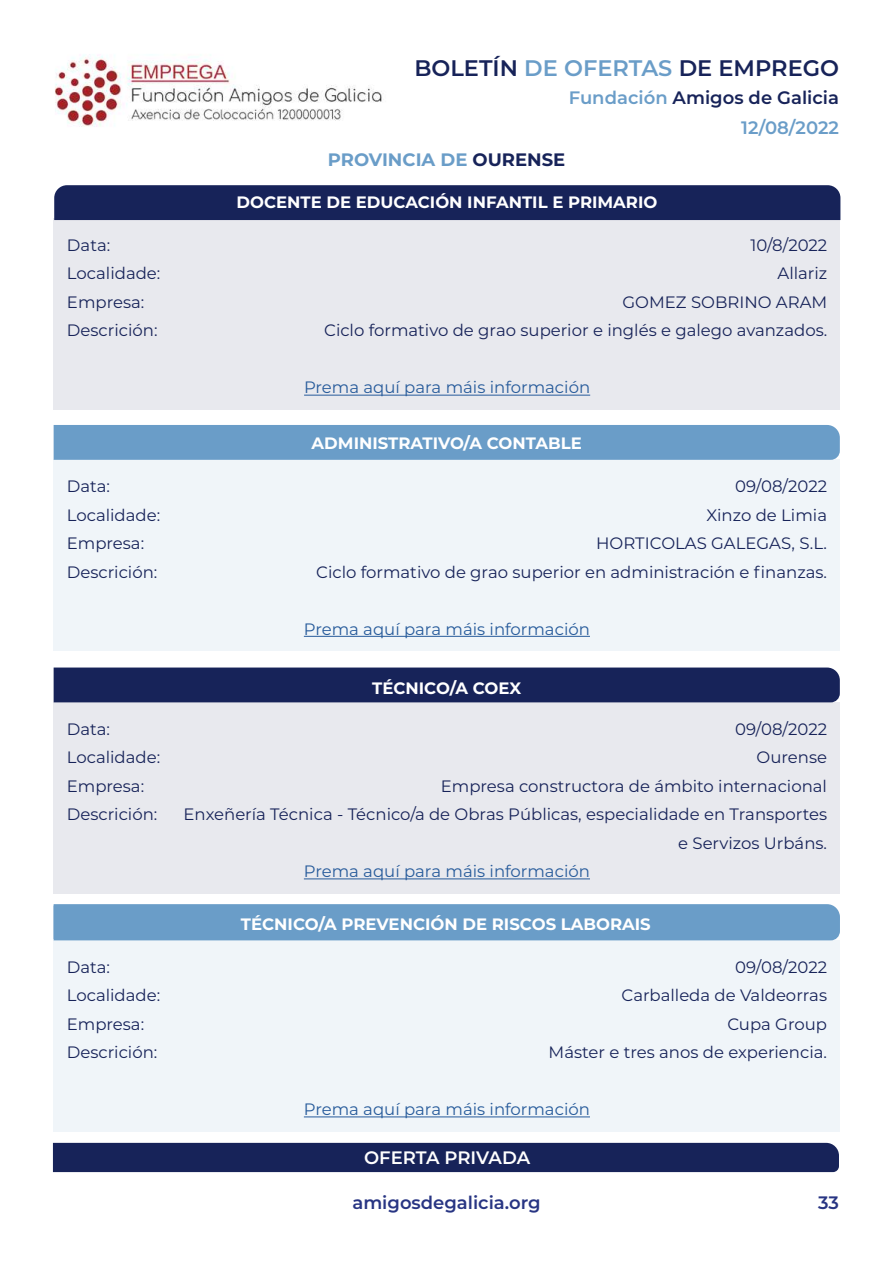
<style>
.page{position:relative;width:893px;height:1263px;background:#fff}
.page>*{position:absolute;margin:0;border:0;box-sizing:border-box;transform-origin:0 0}
.t1{font:600 22.5px "Montserrat";color:#172359}
.t2{font:600 18px/30.3px "Montserrat";color:#6a9dc8;text-align:right}
.t3{font:600 18px "Montserrat";color:#283583}
.t4{font:700 18px "Montserrat";color:#6a9dc8}
.t5{font:600 18px "Montserrat";letter-spacing:-.005em;color:#fff}
.t6{font:16.5px/28.5px "Montserrat";color:#172359;text-align:right}
.t7{font:16.5px "Montserrat";color:#275b9b}
.t8{font:700 16.5px "Montserrat";color:#fff}
.s1{color:#6a9dc8}
.s2{color:#172359}
</style>
<div class="page">
<img style="left:55px;top:54px;width:327px;height:73px">
<div style="left:54px;top:185px;width:786px;height:34px;background:#172359"></div>
<div style="left:53px;top:1143px;width:786px;height:29px;background:#172359"></div>
<div style="left:54px;top:219px;width:786px;height:191px;background:#e8e9ee"></div>
<div style="left:54px;top:460px;width:786px;height:191px;background:#f0f5f9"></div>
<div style="left:54px;top:702px;width:786px;height:192px;background:#e8e9ee"></div>
<div style="left:54px;top:940px;width:786px;height:191px;background:#f0f5f9"></div>
<div style="left:54px;top:425px;width:786px;height:35px;background:#6a9dc8"></div>
<div style="left:54px;top:667px;width:786px;height:35px;background:#172359"></div>
<div style="left:54px;top:904px;width:786px;height:36px;background:#6a9dc8"></div>
<hr style="left:304px;top:395px;width:286px;height:1px;background:#275b9b">
<hr style="left:304px;top:636px;width:286px;height:1px;background:#275b9b">
<hr style="left:304px;top:878px;width:286px;height:1px;background:#275b9b">
<hr style="left:304px;top:1116px;width:286px;height:1px;background:#275b9b">
<h1 class="t1" style="left:414px;top:52px;width:426px">BOLETÍN <span class="s1">DE OFERTAS</span> DE EMPREGO</h1>
<p class="t2" style="left:569px;top:81px;width:272px">Fundación <span class="s2">Amigos de Galicia<br></span>12/08/2022</p>
<p class="t4" style="left:328px;top:147px;width:239px">PROVINCIA DE <span class="s2">OURENSE</span></p>
<p class="t8" style="left:236px;top:190px;width:422px">DOCENTE DE EDUCACIÓN INFANTIL E PRIMARIO</p>
<p class="t6" style="left:67px;top:230px;width:45px">Data:</p>
<p class="t6" style="left:751px;top:230px;width:78px">10/8/2022</p>
<p class="t6" style="left:67px;top:259px;width:95px">Localidade:</p>
<p class="t6" style="left:777px;top:259px;width:51px">Allariz</p>
<p class="t6" style="left:67px;top:287px;width:79px">Empresa:</p>
<p class="t6" style="left:622px;top:287px;width:206px">GOMEZ SOBRINO ARAM</p>
<p class="t6" style="left:67px;top:316px;width:92px">Descrición:</p>
<p class="t6" style="left:324px;top:316px;width:505px">Ciclo formativo de grao superior e inglés e galego avanzados.</p>
<p class="t7" style="left:304px;top:376px;width:288px">Prema aquí para máis información</p>
<p class="t8" style="left:312px;top:431px;width:272px">ADMINISTRATIVO/A CONTABLE</p>
<p class="t6" style="left:67px;top:471px;width:45px">Data:</p>
<p class="t6" style="left:735px;top:471px;width:93px">09/08/2022</p>
<p class="t6" style="left:67px;top:500px;width:95px">Localidade:</p>
<p class="t6" style="left:706px;top:500px;width:122px">Xinzo de Limia</p>
<p class="t6" style="left:67px;top:528px;width:79px">Empresa:</p>
<p class="t6" style="left:596px;top:528px;width:232px">HORTICOLAS GALEGAS, S.L.</p>
<p class="t6" style="left:67px;top:557px;width:92px">Descrición:</p>
<p class="t6" style="left:316px;top:557px;width:512px">Ciclo formativo de grao superior en administración e finanzas.</p>
<p class="t7" style="left:304px;top:617px;width:288px">Prema aquí para máis información</p>
<p class="t8" style="left:372px;top:676px;width:151px">TÉCNICO/A COEX</p>
<p class="t6" style="left:67px;top:714px;width:45px">Data:</p>
<p class="t6" style="left:735px;top:714px;width:93px">09/08/2022</p>
<p class="t6" style="left:67px;top:742px;width:95px">Localidade:</p>
<p class="t6" style="left:756px;top:742px;width:72px">Ourense</p>
<p class="t6" style="left:67px;top:771px;width:79px">Empresa:</p>
<p class="t6" style="left:441px;top:771px;width:388px">Empresa constructora de ámbito internacional</p>
<p class="t6" style="left:67px;top:799px;width:92px">Descrición:</p>
<p class="t6" style="left:183px;top:799px;width:645px">Enxeñería Técnica - Técnico/a de Obras Públicas, especialidade en Transportes e Servizos Urbáns.</p>
<p class="t7" style="left:304px;top:860px;width:288px">Prema aquí para máis información</p>
<p class="t8" style="left:241px;top:912px;width:411px">TÉCNICO/A PREVENCIÓN DE RISCOS LABORAIS</p>
<p class="t6" style="left:67px;top:952px;width:45px">Data:</p>
<p class="t6" style="left:735px;top:952px;width:93px">09/08/2022</p>
<p class="t6" style="left:67px;top:980px;width:95px">Localidade:</p>
<p class="t6" style="left:622px;top:980px;width:207px">Carballeda de Valdeorras</p>
<p class="t6" style="left:67px;top:1009px;width:79px">Empresa:</p>
<p class="t6" style="left:727px;top:1009px;width:101px">Cupa Group</p>
<p class="t6" style="left:67px;top:1037px;width:92px">Descrición:</p>
<p class="t6" style="left:549px;top:1037px;width:280px">Máster e tres anos de experiencia.</p>
<p class="t7" style="left:304px;top:1098px;width:288px">Prema aquí para máis información</p>
<p class="t5" style="left:364px;top:1145px;width:168px">OFERTA PRIVADA</p>
<p class="t3" style="left:352px;top:1190px;width:190px">amigosdegalicia.org</p>
<p class="t3" style="left:818px;top:1190px;width:22px">33</p>
</div>
